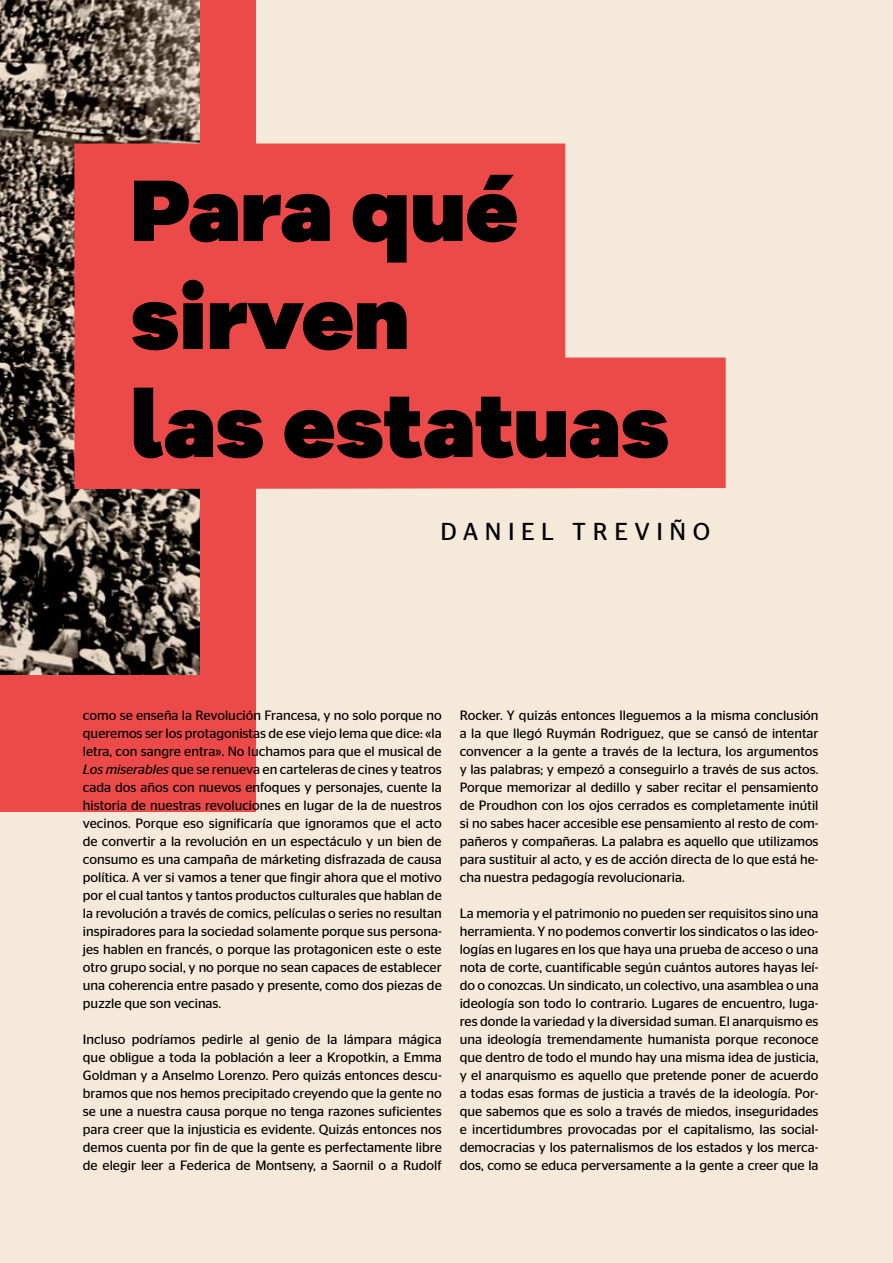
<style>
.page{position:relative;width:893px;height:1263px;background:#f5eada}
.page>*{position:absolute;margin:0;border:0;box-sizing:border-box;transform-origin:0 0}
.t1{font:900 90px/108px "Galano Grotesque Alt";color:#000}
.t2{font:24.45px "Stag Sans";letter-spacing:.27em;color:#000}
.t3{font:13.5px/18px "Stag Sans";color:#000;text-align:justify}
.s1{font-style:italic}
</style>
<div class="page">
<div style="left:0;top:0;width:256px;height:811px;background:#ec4949"></div>
<img style="left:0;top:0;width:200px;height:674px">
<svg style="left:74px;top:144px;width:652px;height:345px;fill:#ec4949"></svg>
<h1 class="t1" style="left:131px;top:153px;width:540px">Para qué sirven<br>las estatuas</h1>
<h2 class="t2" style="left:441px;top:518px;width:271px">DANIEL TREVIÑO</h2>
<p class="t3" style="left:83px;top:706px;width:360px">como se enseña la Revolución Francesa, y no solo porque no queremos ser los protagonistas de ese viejo lema que dice: «la letra, con sangre entra». No luchamos para que el musical de <span class="s1">Los miserables</span> que se renueva en carteleras de cines y teatros cada dos años con nuevos enfoques y personajes, cuente la historia de nuestras revoluciones en lugar de la de nuestros vecinos. Porque eso significaría que ignoramos que el acto de convertir a la revolución en un espectáculo y un bien de consumo es una campaña de márketing disfrazada de causa política. A ver si vamos a tener que fingir ahora que el motivo por el cual tantos y tantos productos culturales que hablan de la revolución a través de comics, películas o series no resultan inspiradores para la sociedad solamente porque sus persona&shy;jes hablen en francés, o porque las protagonicen este o este otro grupo social, y no porque no sean capaces de establecer una coherencia entre pasado y presente, como dos piezas de puzzle que son vecinas.</p>
<p class="t3" style="left:83px;top:1030px;width:360px">Incluso podríamos pedirle al genio de la lámpara mágica que obligue a toda la población a leer a Kropotkin, a Emma Goldman y a Anselmo Lorenzo. Pero quizás entonces descu&shy;bramos que nos hemos precipitado creyendo que la gente no se une a nuestra causa porque no tenga razones suficientes para creer que la injusticia es evidente. Quizás entonces nos demos cuenta por fin de que la gente es perfectamente libre de elegir leer a Federica de Montseny, a Saornil o a Rudolf</p>
<p class="t3" style="left:460px;top:706px;width:360px">Rocker. Y quizás entonces lleguemos a la misma conclusión a la que llegó Ruymán Rodriguez, que se cansó de intentar convencer a la gente a través de la lectura, los argumentos y las palabras; y empezó a conseguirlo a través de sus actos.<br>Porque memorizar al dedillo y saber recitar el pensamiento de Proudhon con los ojos cerrados es completamente inútil si no sabes hacer accesible ese pensamiento al resto de com&shy;pañeros y compañeras. La palabra es aquello que utilizamos para sustituir al acto, y es de acción directa de lo que está he&shy;cha nuestra pedagogía revolucionaria.</p>
<p class="t3" style="left:460px;top:904px;width:360px">La memoria y el patrimonio no pueden ser requisitos sino una herramienta. Y no podemos convertir los sindicatos o las ideo&shy;logías en lugares en los que haya una prueba de acceso o una nota de corte, cuantificable según cuántos autores hayas leí&shy;do o conozcas. Un sindicato, un colectivo, una asamblea o una ideología son todo lo contrario. Lugares de encuentro, luga&shy;res donde la variedad y la diversidad suman. El anarquismo es una ideología tremendamente humanista porque reconoce que dentro de todo el mundo hay una misma idea de justicia, y el anarquismo es aquello que pretende poner de acuerdo a todas esas formas de justicia a través de la ideología. Por&shy;que sabemos que es solo a través de miedos, inseguridades e incertidumbres provocadas por el capitalismo, las social&shy;democracias y los paternalismos de los estados y los merca&shy;dos, como se educa perversamente a la gente a creer que la</p>
</div>
